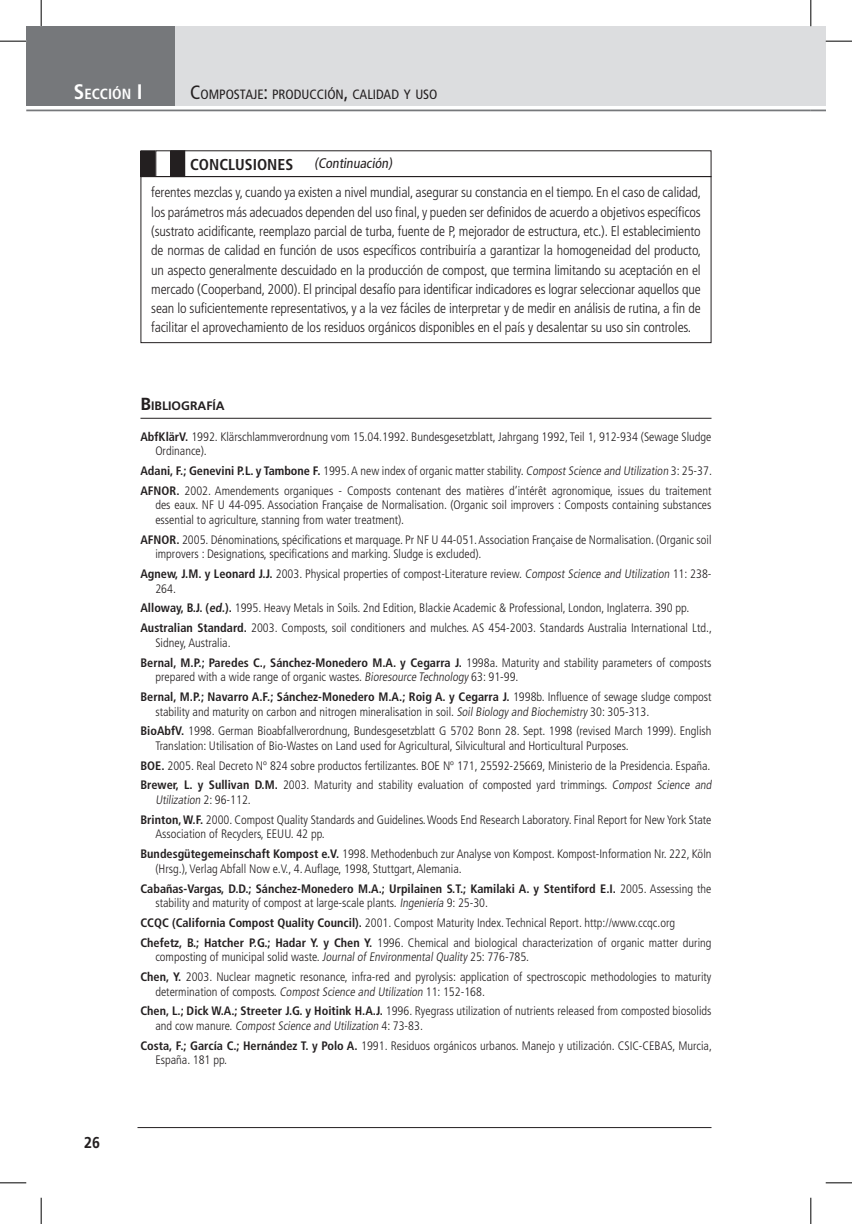
<style>
.page{position:relative;width:852px;height:1224px;background:#fff}
.page>*{position:absolute;margin:0;border:0;box-sizing:border-box;transform-origin:0 0}
.t1{font:700 condensed 15.75px "Frutiger LT Std";color:#231f20}
.t2{font:700 15.75px "Frutiger LT Std";color:#231f20;scale:.9 1}
.t3{font:700 condensed 14.7px "Frutiger LT Std";color:#fff}
.t4{font:300 condensed 14px/19.2px "Frutiger LT Std";letter-spacing:-.01em;color:#231f20;text-align:justify}
.t5{font:condensed 14px "Frutiger LT Std";color:#231f20}
.t6{font:condensed 13.47px "Frutiger LT Std";color:#231f20}
.t7{font:300 condensed 12.25px/19.6px "Frutiger LT Std";color:#231f20}
.t8{font:700 condensed 12.25px/19.6px "Frutiger LT Std";color:#231f20}
.t9{font:700 12.25px "Frutiger LT Std";color:#231f20}
.s1{font-size:21px}
.s2{font-size:19.25px}
.s3{font-size:17.5px}
.s4{font-weight:700}
.s5{font-weight:300}
</style>
<div class="page">
<div style="left:26px;top:26px;width:149px;height:80px;background:#76787b"></div>
<div style="left:175px;top:26px;width:635px;height:80px;background:#dcdddf"></div>
<div style="left:810px;top:26px;width:15px;height:80px;background:#dcdddf"></div>
<hr style="left:26px;top:109px;width:784px;height:2px;background:#76787b">
<svg style="left:810px;top:109px;width:15px;height:2px"></svg>
<hr style="left:137px;top:1127px;width:574px;height:1px;background:#231f20">
<hr style="left:140px;top:418px;width:571px;height:1px;background:#231f20">
<div style="left:140px;top:176px;width:571px;height:167px;border:1px solid #231f20"></div>
<div style="left:141px;top:151px;width:14px;height:25px;background:#231f20"></div>
<div style="left:140px;top:150px;width:15px;height:27px;border:1px solid #231f20"></div>
<div style="left:171px;top:151px;width:14px;height:25px;background:#231f20"></div>
<div style="left:170px;top:150px;width:15px;height:27px;border:1px solid #231f20"></div>
<div style="left:155px;top:150px;width:556px;height:27px;border:1px solid #231f20"></div>
<svg style="left:0;top:41px;width:26px;height:1px"></svg>
<svg style="left:825px;top:41px;width:26px;height:1px"></svg>
<svg style="left:0;top:1182px;width:26px;height:1px"></svg>
<svg style="left:825px;top:1182px;width:26px;height:1px"></svg>
<svg style="left:41px;top:0;width:1px;height:26px"></svg>
<svg style="left:41px;top:1197px;width:1px;height:26px"></svg>
<svg style="left:810px;top:0;width:1px;height:26px"></svg>
<svg style="left:810px;top:1197px;width:1px;height:26px"></svg>
<p class="t3" style="left:74px;top:88px;width:70px"><span class="s1">S</span>ECCIÓN <span class="s1">I</span></p>
<p class="t6" style="left:190px;top:89px;width:249px"><span class="s2">C</span>OMPOSTAJE<span class="s2">:</span> PRODUCCIÓN<span class="s2">,</span> CALIDAD Y USO</p>
<p class="t5" style="left:314px;top:158px;width:81px">(Continuación)</p>
<p class="t1" style="left:190px;top:158px;width:104px">CONCLUSIONES</p>
<p class="t4" style="left:151px;top:184px;width:551px">ferentes mezclas y, cuando ya existen a nivel mundial, asegurar su constancia en el tiempo. En el caso de calidad, los parámetros más adecuados dependen del uso final, y pueden ser definidos de acuerdo a objetivos específicos (sustrato acidificante, reemplazo parcial de turba, fuente de P, mejorador de estructura, etc.). El establecimiento de normas de calidad en función de usos específicos contribuiría a garantizar la homogeneidad del producto, un aspecto generalmente descuidado en la producción de compost, que termina limitando su aceptación en el mercado (Cooperband, 2000). El principal desafío para identificar indicadores es lograr seleccionar aquellos que sean lo suficientemente representativos, y a la vez fáciles de interpretar y de medir en análisis de rutina, a fin de facilitar el aprovechamiento de los residuos orgánicos disponibles en el país y desalentar su uso sin controles.</p>
<p class="t2" style="left:84px;top:1136px;width:19px">26</p>
<p class="t9" style="left:140px;top:401px;width:86px"><span class="s3">B</span>IBLIOGRAFÍA</p>
<p class="t7" style="left:155px;top:430px;width:557px;line-height:14.7px;text-indent:-15px"><span class="s4">AbfKlärV.</span> 1992. Klärschlammverordnung vom 15.04.1992. Bundesgesetzblatt, Jahrgang 1992, Teil 1, 912-934 (Sewage Sludge<br>Ordinance).</p>
<p class="t7" style="left:140px;top:462px;width:572px"><span class="s4">Adani, F.; Genevini P.L. y Tambone F.</span> 1995. A new index of organic matter stability. Compost Science and Utilization 3: 25-37.<br><span class="s4">AFNOR.</span> 2002. Amendements organiques - Composts contenant des matières d’intérêt agronomique, issues du traitement</p>
<p class="t7" style="left:155px;top:498px;width:557px;line-height:14.7px">des eaux. NF U 44-095. Association Française de Normalisation. (Organic soil improvers : Composts containing substances essential to agriculture, stanning from water treatment).</p>
<p class="t7" style="left:155px;top:533px;width:557px;line-height:14.7px;text-indent:-15px"><span class="s4">AFNOR.</span> 2005. Dénominations, spécifications et marquage. Pr NF U 44-051. Association Française de Normalisation. (Organic soil improvers : Designations, specifications and marking. Sludge is excluded).</p>
<p class="t7" style="left:155px;top:567px;width:557px;line-height:14.7px;text-indent:-15px"><span class="s4">Agnew, J.M. y Leonard J.J.</span> 2003. Physical properties of compost-Literature review. Compost Science and Utilization 11: 238-<br>264.</p>
<p class="t7" style="left:140px;top:599px;width:572px"><span class="s4">Alloway, B.J. (ed.).</span> 1995. Heavy Metals in Soils. 2nd Edition, Blackie Academic &amp; Professional, London, Inglaterra. 390 pp.<br><span class="s4">Australian Standard.</span> 2003. Composts, soil conditioners and mulches. AS 454-2003. Standards Australia International Ltd.,</p>
<p class="t7" style="left:140px;top:633px;width:572px;text-indent:15px">Sidney, Australia.<br><span class="s4">Bernal, M.P.; Paredes C., Sánchez-Monedero M.A. y Cegarra J.</span> 1998a. Maturity and stability parameters of composts</p>
<p class="t7" style="left:140px;top:668px;width:572px;text-indent:15px">prepared with a wide range of organic wastes. Bioresource Technology 63: 91-99.<br><span class="s4">Bernal, M.P.; Navarro A.F.; Sánchez-Monedero M.A.; Roig A. y Cegarra J.</span> 1998b. Influence of sewage sludge compost</p>
<p class="t7" style="left:140px;top:702px;width:572px;text-indent:15px">stability and maturity on carbon and nitrogen mineralisation in soil. Soil Biology and Biochemistry 30: 305-313.<br><span class="s4">BioAbfV.</span> 1998. German Bioabfallverordnung, Bundesgesetzblatt G 5702 Bonn 28. Sept. 1998 (revised March 1999). English</p>
<p class="t7" style="left:140px;top:736px;width:574px;text-indent:15px">Translation: Utilisation of Bio-Wastes on Land used for Agricultural, Silvicultural and Horticultural Purposes.<br><span class="s4">BOE.</span> 2005. Real Decreto Nº 824 sobre productos fertilizantes. BOE Nº 171, 25592-25669, Ministerio de la Presidencia. España.<br><span class="s4">Brewer, L. y Sullivan D.M.</span> 2003. Maturity and stability evaluation of composted yard trimmings. Compost Science and</p>
<p class="t7" style="left:140px;top:790px;width:572px;text-indent:15px">Utilization 2: 96-112.<br><span class="s4">Brinton, W.F.</span> 2000. Compost Quality Standards and Guidelines. Woods End Research Laboratory. Final Report for New York State</p>
<p class="t7" style="left:140px;top:825px;width:572px;text-indent:15px">Association of Recyclers, EEUU. 42 pp.<br><span class="s4">Bundesgütegemeinschaft Kompost e.V.</span> 1998. Methodenbuch zur Analyse von Kompost. Kompost-Information Nr. 222, Köln</p>
<p class="t8" style="left:140px;top:859px;width:572px;text-indent:15px"><span class="s5">(Hrsg.), Verlag Abfall Now e.V., 4. Auflage, 1998, Stuttgart, Alemania.<br></span>Cabañas-Vargas, D.D.; Sánchez-Monedero M.A.; Urpilainen S.T.; Kamilaki A. y Stentiford E.I. <span class="s5">2005. Assessing the</span></p>
<p class="t7" style="left:140px;top:894px;width:572px;text-indent:15px">stability and maturity of compost at large-scale plants. Ingeniería 9: 25-30.<br><span class="s4">CCQC (California Compost Quality Council).</span> 2001. Compost Maturity Index. Technical Report. http://www.ccqc.org<br><span class="s4">Chefetz, B.; Hatcher P.G.; Hadar Y. y Chen Y.</span> 1996. Chemical and biological characterization of organic matter during</p>
<p class="t7" style="left:140px;top:948px;width:572px;text-indent:15px">composting of municipal solid waste. Journal of Environmental Quality 25: 776-785.<br><span class="s4">Chen, Y.</span> 2003. Nuclear magnetic resonance, infra-red and pyrolysis: application of spectroscopic methodologies to maturity</p>
<p class="t7" style="left:140px;top:982px;width:572px;text-indent:15px">determination of composts. Compost Science and Utilization 11: 152-168.<br><span class="s4">Chen, L.; Dick W.A.; Streeter J.G. y Hoitink H.A.J.</span> 1996. Ryegrass utilization of nutrients released from composted biosolids</p>
<p class="t7" style="left:140px;top:1016px;width:572px;text-indent:15px">and cow manure. Compost Science and Utilization 4: 73-83.<br><span class="s4">Costa, F.; García C.; Hernández T. y Polo A.</span> 1991. Residuos orgánicos urbanos. Manejo y utilización. CSIC-CEBAS, Murcia,</p>
<p class="t7" style="left:155px;top:1051px;width:73px">España. 181 pp.</p>
</div>
